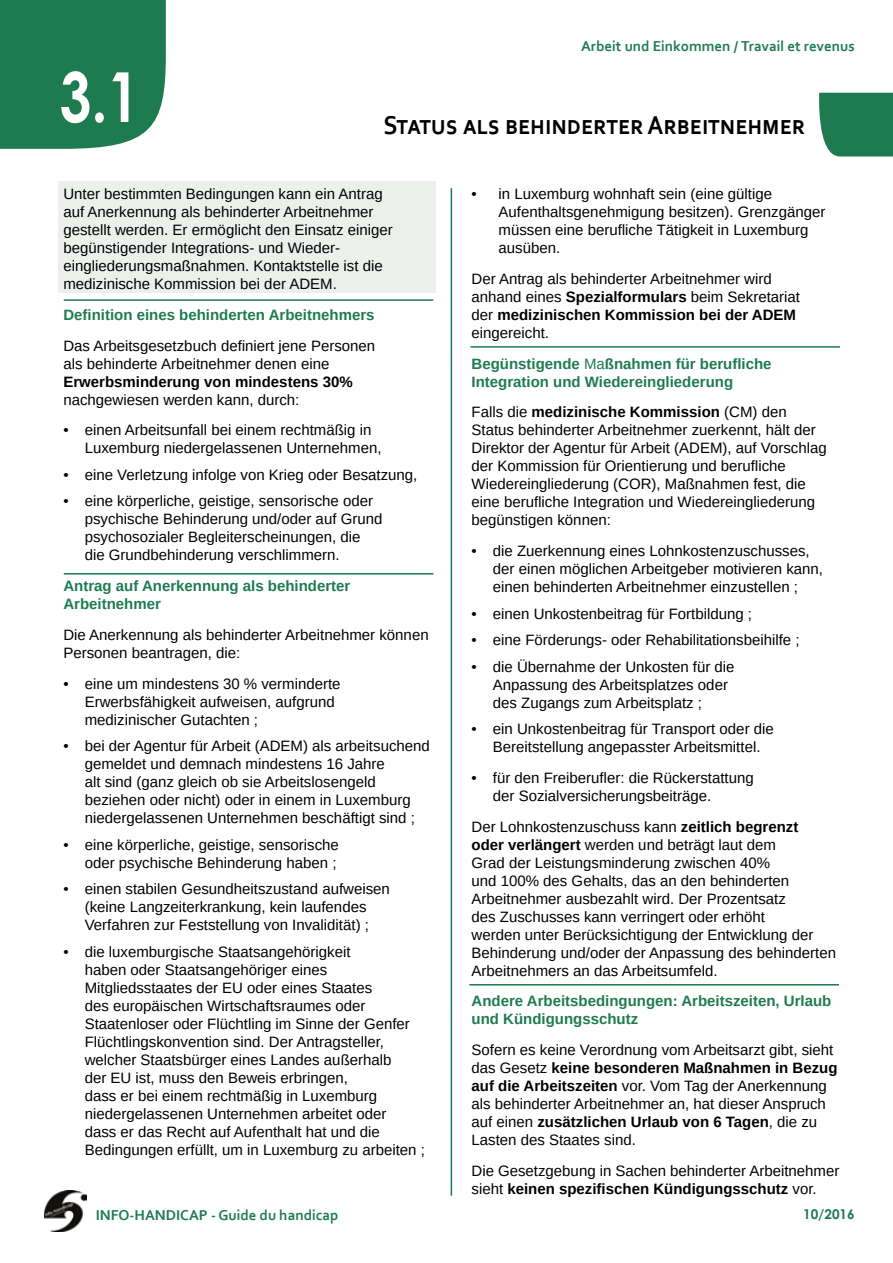
<style>
.page{position:relative;width:893px;height:1263px;background:#fff}
.page>*{position:absolute;margin:0;border:0;box-sizing:border-box;transform-origin:0 0}
.t1{font:700 69px "Century Gothic";color:#fff;scale:.83 1}
.t2{font:700 27px "Corbel";color:#000;scale:.9 1}
.t3{font:15px/18px "Liberation Sans";color:#000}
.t4{font:700 15px/18px "Liberation Sans";color:#1e7b50}
.t5{font:700 15px "Corbel";color:#1e7b50}
.t6{font:700 15px "Liberation Sans";color:#000}
.t7{font:700 13.5px "Century Gothic";color:#1e7b50}
.s1{font-weight:700}
.s2{font-weight:400}
</style>
<div class="page">
<div style="left:0;top:0;width:166px;height:149px;background:#1e7b50"></div>
<img style="left:44px;top:1190px;width:43px;height:41px">
<div style="left:819px;top:93px;width:74px;height:63px;background:#1e7b50"></div>
<div style="left:58px;top:181px;width:377px;height:111px;background:#ecf0ec"></div>
<hr style="left:451px;top:188px;width:1px;height:1008px;background:#1e7b50">
<hr style="left:64px;top:299px;width:369px;height:2px;background:#1e7b50">
<hr style="left:64px;top:573px;width:369px;height:1px;background:#1e7b50">
<hr style="left:470px;top:346px;width:370px;height:2px;background:#1e7b50">
<hr style="left:469px;top:984px;width:370px;height:1px;background:#1e7b50">
<h1 class="t1" style="left:60px;top:45px;width:98px">3.1</h1>
<p class="t5" style="left:581px;top:37px;width:275px">Arbeit und Einkommen / Travail et revenus</p>
<h2 class="t2" style="left:383px;top:108px;width:470px">Status als behinderter Arbeitnehmer</h2>
<p class="t3" style="left:63px;top:185px;width:331px">Unter bestimmten Bedingungen kann ein Antrag auf Anerkennung als behinderter Arbeitnehmer gestellt werden. Er ermöglicht den Einsatz einiger begünstigender Integrations- und Wieder&shy;eingliederungsmaßnahmen. Kontaktstelle ist die medizinische Kommission bei der ADEM.</p>
<p class="t4" style="left:63px;top:306px;width:313px">Definition eines behinderten Arbeitnehmers</p>
<p class="t3" style="left:63px;top:336px;width:313px">Das Arbeitsgesetzbuch definiert jene Personen als behinderte Arbeitnehmer denen eine</p>
<p class="t6" style="left:63px;top:371px;width:291px">Erwerbsminderung von mindestens 30%</p>
<p class="t3" style="left:63px;top:390px;width:237px">nachgewiesen werden kann, durch:</p>
<p class="t3" style="left:85px;top:421px;width:298px;text-indent:-21px">• einen Arbeitsunfall bei einem rechtmäßig in<br>Luxemburg niedergelassenen Unternehmen,</p>
<p class="t3" style="left:63px;top:466px;width:355px">• eine Verletzung infolge von Krieg oder Besatzung,</p>
<p class="t3" style="left:85px;top:492px;width:299px;text-indent:-21px">• eine körperliche, geistige, sensorische oder psychische Behinderung und/oder auf Grund psychosozialer Begleiterscheinungen, die die Grundbehinderung verschlimmern.</p>
<p class="t4" style="left:63px;top:577px;width:288px">Antrag auf Anerkennung als behinderter<br>Arbeitnehmer</p>
<p class="t3" style="left:63px;top:626px;width:367px">Die Anerkennung als behinderter Arbeitnehmer können<br>Personen beantragen, die:</p>
<p class="t3" style="left:85px;top:675px;width:257px;text-indent:-21px">• eine um mindestens 30 % verminderte<br>Erwerbsfähigkeit aufweisen, aufgrund medizinischer Gutachten ;</p>
<p class="t3" style="left:85px;top:737px;width:347px;text-indent:-21px">• bei der Agentur für Arbeit (ADEM) als arbeitsuchend gemeldet und demnach mindestens 16 Jahre<br>alt sind (ganz gleich ob sie Arbeitslosengeld beziehen oder nicht) oder in einem in Luxemburg niedergelassenen Unternehmen beschäftigt sind ;</p>
<p class="t3" style="left:63px;top:836px;width:277px;text-align:right">• eine körperliche, geistige, sensorische oder psychische Behinderung haben ;</p>
<p class="t3" style="left:63px;top:880px;width:328px;text-align:center">• einen stabilen Gesundheitszustand aufweisen (keine Langzeiterkrankung, kein laufendes<br>Verfahren zur Feststellung von Invalidität) ;</p>
<p class="t3" style="left:85px;top:943px;width:342px;text-indent:-21px">• die luxemburgische Staatsangehörigkeit<br>haben oder Staatsangehöriger eines Mitgliedsstaates der EU oder eines Staates<br>des europäischen Wirtschaftsraumes oder Staatenloser oder Flüchtling im Sinne der Genfer Flüchtlingskonvention sind. Der Antragsteller, welcher Staatsbürger eines Landes außerhalb<br>der EU ist, muss den Beweis erbringen,<br>dass er bei einem rechtmäßig in Luxemburg niedergelassenen Unternehmen arbeitet oder<br>dass er das Recht auf Aufenthalt hat und die Bedingungen erfüllt, um in Luxemburg zu arbeiten ;</p>
<p class="t3" style="left:499px;top:185px;width:328px;text-indent:-27px">• in Luxemburg wohnhaft sein (eine gültige Aufenthaltsgenehmigung besitzen). Grenzgänger müssen eine berufliche Tätigkeit in Luxemburg ausüben.</p>
<p class="t3" style="left:472px;top:270px;width:330px">Der Antrag als behinderter Arbeitnehmer wird anhand eines <span class="s1">Spezialformulars</span> beim Sekretariat der <span class="s1">medizinischen Kommission bei der ADEM </span>eingereicht.</p>
<p class="t4" style="left:472px;top:355px;width:302px">Begünstigende <span class="s2">Ma</span>ßnahmen für berufliche<br>Integration und Wiedereingliederung</p>
<p class="t3" style="left:472px;top:403px;width:357px">Falls die <span class="s1">medizinische Kommission</span> (CM) den Status behinderter Arbeitnehmer zuerkennt, hält der Direktor der Agentur für Arbeit (ADEM), auf Vorschlag der Kommission für Orientierung und berufliche Wiedereingliederung (COR), Maßnahmen fest, die eine berufliche Integration und Wiedereingliederung begünstigen können:</p>
<p class="t3" style="left:493px;top:542px;width:332px;text-indent:-21px">• die Zuerkennung eines Lohnkostenzuschusses, der einen möglichen Arbeitgeber motivieren kann, einen behinderten Arbeitnehmer einzustellen ;</p>
<p class="t3" style="left:472px;top:604px;width:282px">• einen Unkostenbeitrag für Fortbildung ;</p>
<p class="t3" style="left:472px;top:631px;width:330px">• eine Förderungs- oder Rehabilitationsbeihilfe ;</p>
<p class="t3" style="left:493px;top:657px;width:243px;text-indent:-21px">• die Übernahme der Unkosten für die<br>Anpassung des Arbeitsplatzes oder des Zugangs zum Arbeitsplatz ;</p>
<p class="t3" style="left:472px;top:720px;width:304px;text-align:center">• ein Unkostenbeitrag für Transport oder die<br>Bereitstellung angepasster Arbeitsmittel.</p>
<p class="t3" style="left:493px;top:769px;width:262px;text-indent:-21px">• für den Freiberufler: die Rückerstattung der Sozialversicherungsbeiträge.</p>
<p class="t3" style="left:472px;top:817px;width:366px">Der Lohnkostenzuschuss kann <span class="s1">zeitlich begrenzt<br>oder verlängert</span> werden und beträgt laut dem<br>Grad der Leistungsminderung zwischen 40%<br>und 100% des Gehalts, das an den behinderten Arbeitnehmer ausbezahlt wird. Der Prozentsatz<br>des Zuschusses kann verringert oder erhöht<br>werden unter Berücksichtigung der Entwicklung der Behinderung und/oder der Anpassung des behinderten Arbeitnehmers an das Arbeitsumfeld.</p>
<p class="t4" style="left:472px;top:992px;width:361px">Andere Arbeitsbedingungen: Arbeitszeiten, Urlaub und Kündigungsschutz</p>
<p class="t3" style="left:472px;top:1041px;width:367px">Sofern es keine Verordnung vom Arbeitsarzt gibt, sieht das Gesetz <span class="s1">keine besonderen Maßnahmen in Bezug auf die Arbeitszeiten</span> vor. Vom Tag der Anerkennung als behinderter Arbeitnehmer an, hat dieser Anspruch auf einen <span class="s1">zusätzlichen Urlaub von 6 Tagen</span>, die zu Lasten des Staates sind.</p>
<p class="t3" style="left:472px;top:1162px;width:369px">Die Gesetzgebung in Sachen behinderter Arbeitnehmer sieht <span class="s1">keinen spezifischen Kündigungsschutz</span> vor.</p>
<p class="t5" style="left:96px;top:1206px;width:244px">INFO-HANDICAP - Guide du handicap</p>
<p class="t7" style="left:803px;top:1204px;width:53px">10/2016</p>
</div>
